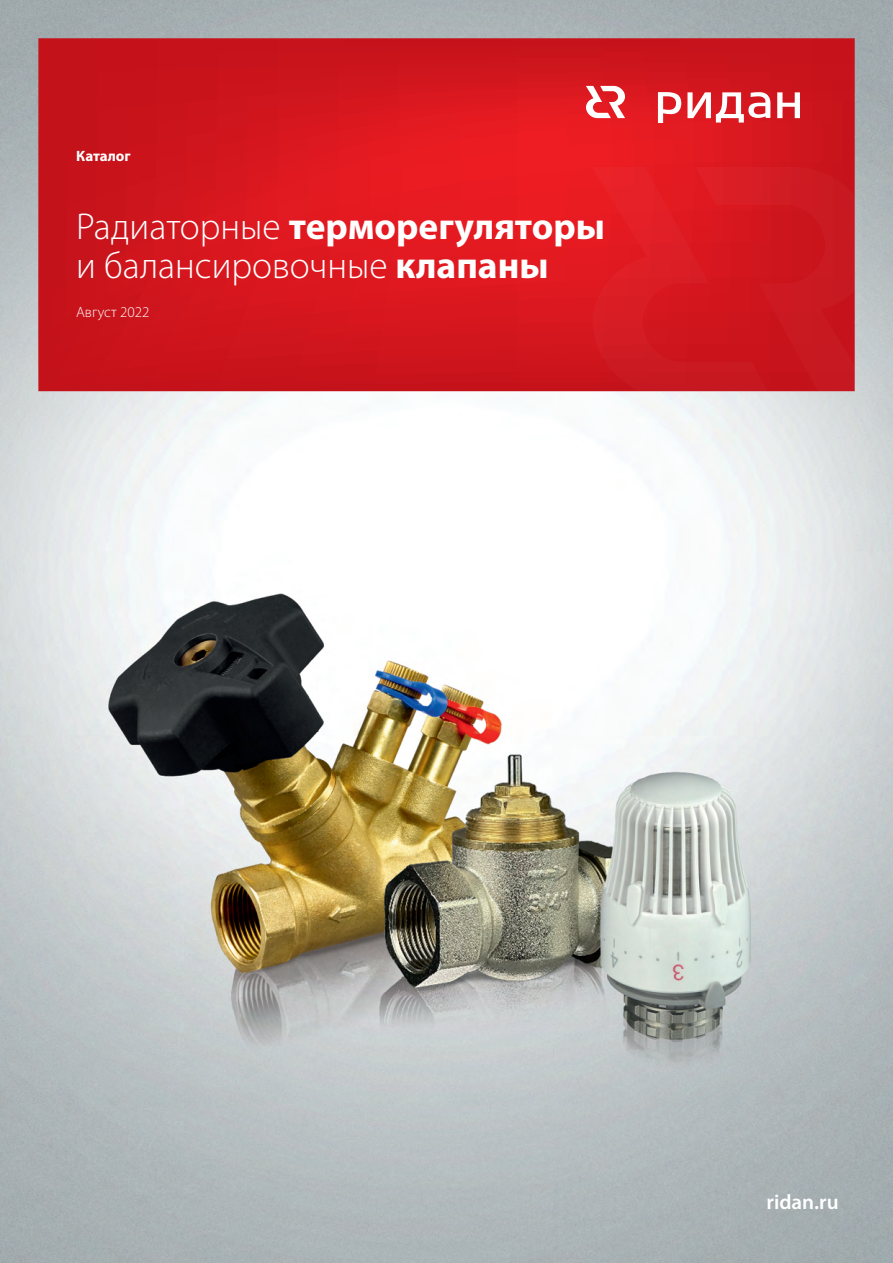
<style>
.page{position:relative;width:893px;height:1263px;background:#fff}
.page>*{position:absolute;margin:0;border:0;box-sizing:border-box;transform-origin:0 0}
.t1{font:300 37.5px/39px "Myriad Pro";color:#fff}
.t2{font:600 21px "Myriad Pro";color:#fff}
.Front_page__Body_tex{font:300 15px "Myriad Pro";color:#fff}
.t3{font:700 15px "Myriad Pro";color:#fff}
.s1{font-weight:700}
</style>
<div class="page">
<img style="left:0;top:0;width:893px;height:1263px">
<svg style="left:38px;top:38px;width:817px;height:353px;background:#d4161e"></svg>
<svg style="left:658px;top:92px;width:142px;height:31px"></svg>
<svg style="left:586px;top:86px;width:39px;height:32px"></svg>
<svg style="left:592px;top:168px;width:269px;height:224px;background:#d11d24"></svg>
<p class="t3" style="left:76px;top:146px;width:56px">Каталог</p>
<p class="t1" style="left:76px;top:206px;width:530px">Радиаторные <span class="s1">терморегуляторы </span>и балансировочные <span class="s1">клапаны</span></p>
<p class="Front_page__Body_tex" style="left:76px;top:303px;width:75px">Август 2022</p>
<p class="t2" style="left:766px;top:1188px;width:74px">ridan.ru</p>
</div>
